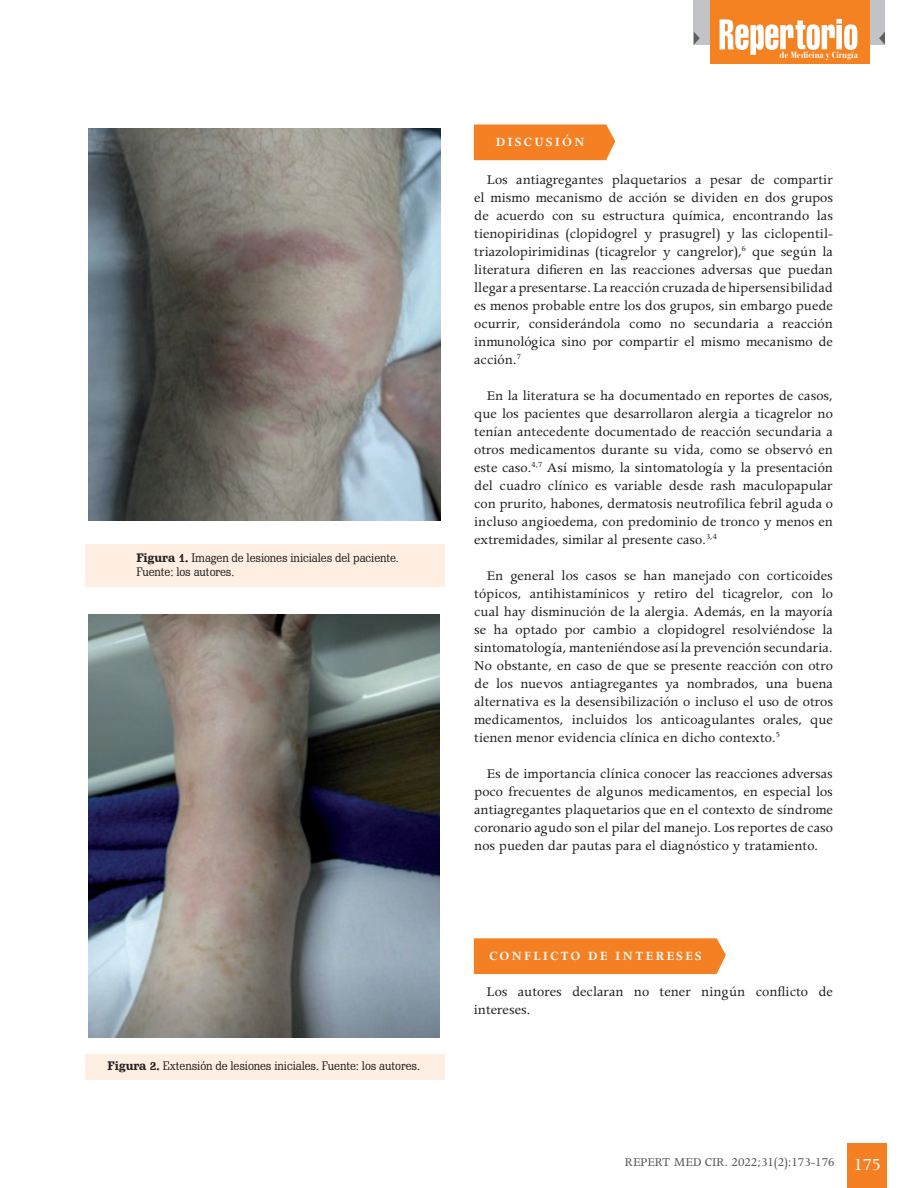
<style>
.page{position:relative;width:918px;height:1188px;background:#fff}
.page>*{position:absolute;margin:0;border:0;box-sizing:border-box;transform-origin:0 0}
.t1{font:15px/18px "Apollo MT Std";color:#231f20;text-align:justify}
.t2{font:600 14.25px "Apollo MT Std";letter-spacing:.14em;color:#fff}
.t3{font:13.5px "Apollo MT Std";color:#57585a}
.t4{font:12px/13.5px "Schadow BT";letter-spacing:-.01em;color:#231f20}
.t5{font:700 condensed 9px "Bauer Bodoni Std";color:#fff}
.s1{font-weight:700}
.s2{font-size:19.05px;color:#fff}
</style>
<div class="page">
<div style="left:848px;top:1143px;width:39px;height:45px;background:#f58023"></div>
<div style="left:693px;top:0;width:192px;height:45px;background:#c2c3c6"></div>
<div style="left:710px;top:0;width:160px;height:64px;background:#f58220"></div>
<svg style="left:720px;top:19px;width:137px;height:36px"></svg>
<svg style="left:694px;top:32px;width:6px;height:13px"></svg>
<svg style="left:879px;top:32px;width:6px;height:13px"></svg>
<div style="left:474px;top:124px;width:141px;height:36px;background:#f58023"></div>
<div style="left:85px;top:544px;width:359px;height:43px;background:#feefe2"></div>
<div style="left:85px;top:1054px;width:359px;height:26px;background:#feefe2"></div>
<img style="left:89px;top:128px;width:352px;height:392px">
<img style="left:89px;top:615px;width:351px;height:423px">
<div style="left:474px;top:938px;width:252px;height:36px;background:#f58023"></div>
<p class="t4" style="left:136px;top:551px;width:264px"><span class="s1">Figura 1.</span> Imagen de lesiones iniciales del paciente.<br>Fuente: los autores.</p>
<p class="t4" style="left:108px;top:1059px;width:314px"><span class="s1">Figura 2.</span> Extensión de lesiones iniciales. Fuente: los autores.</p>
<p class="t2" style="left:495px;top:134px;width:91px">DISCUSIÓN</p>
<p class="t5" style="left:780px;top:50px;width:80px">de Medicina y Cirugía</p>
<p class="t1" style="left:474px;top:172px;width:360px;text-indent:13px">Los antiagregantes plaquetarios a pesar de compartir el mismo mecanismo de acción se dividen en dos grupos de acuerdo con su estructura química, encontrando las tienopiridinas (clopidogrel y prasugrel) y las ciclopentil&shy;triazolopirimidinas (ticagrelor y cangrelor),<sup>6</sup> que según la literatura difieren en las reacciones adversas que puedan llegar a presentarse. La reacción cruzada de hipersensibilidad es menos probable entre los dos grupos, sin embargo puede ocurrir, considerándola como no secundaria a reacción inmunológica sino por compartir el mismo mecanismo de acción.<sup>7</sup></p>
<p class="t1" style="left:474px;top:388px;width:360px;text-indent:13px">En la literatura se ha documentado en reportes de casos, que los pacientes que desarrollaron alergia a ticagrelor no tenían antecedente documentado de reacción secundaria a otros medicamentos durante su vida, como se observó en este caso.<sup>4,7</sup> Así mismo, la sintomatología y la presentación del cuadro clínico es variable desde rash maculopapular con prurito, habones, dermatosis neutrofílica febril aguda o incluso angioedema, con predominio de tronco y menos en extremidades, similar al presente caso.<sup>3,4</sup></p>
<p class="t1" style="left:474px;top:568px;width:360px;text-indent:13px">En general los casos se han manejado con corticoides tópicos, antihistamínicos y retiro del ticagrelor, con lo cual hay disminución de la alergia. Además, en la mayoría se ha optado por cambio a clopidogrel resolviéndose la sintomatología, manteniéndose así la prevención secundaria.<br>No obstante, en caso de que se presente reacción con otro de los nuevos antiagregantes ya nombrados, una buena alternativa es la desensibilización o incluso el uso de otros medicamentos, incluidos los anticoagulantes orales, que tienen menor evidencia clínica en dicho contexto.<sup>5</sup></p>
<p class="t1" style="left:474px;top:766px;width:360px;text-indent:13px">Es de importancia clínica conocer las reacciones adversas poco frecuentes de algunos medicamentos, en especial los antiagregantes plaquetarios que en el contexto de síndrome coronario agudo son el pilar del manejo. Los reportes de caso nos pueden dar pautas para el diagnóstico y tratamiento.</p>
<p class="t2" style="left:489px;top:948px;width:214px">CONFLICTO DE INTERESES</p>
<p class="t1" style="left:474px;top:984px;width:361px;text-indent:13px">Los autores declaran no tener ningún conflicto de intereses.</p>
<p class="t3" style="left:625px;top:1155px;width:258px">REPERT MED CIR. 2022;31(2):173-176 <span class="s2">175</span></p>
</div>
